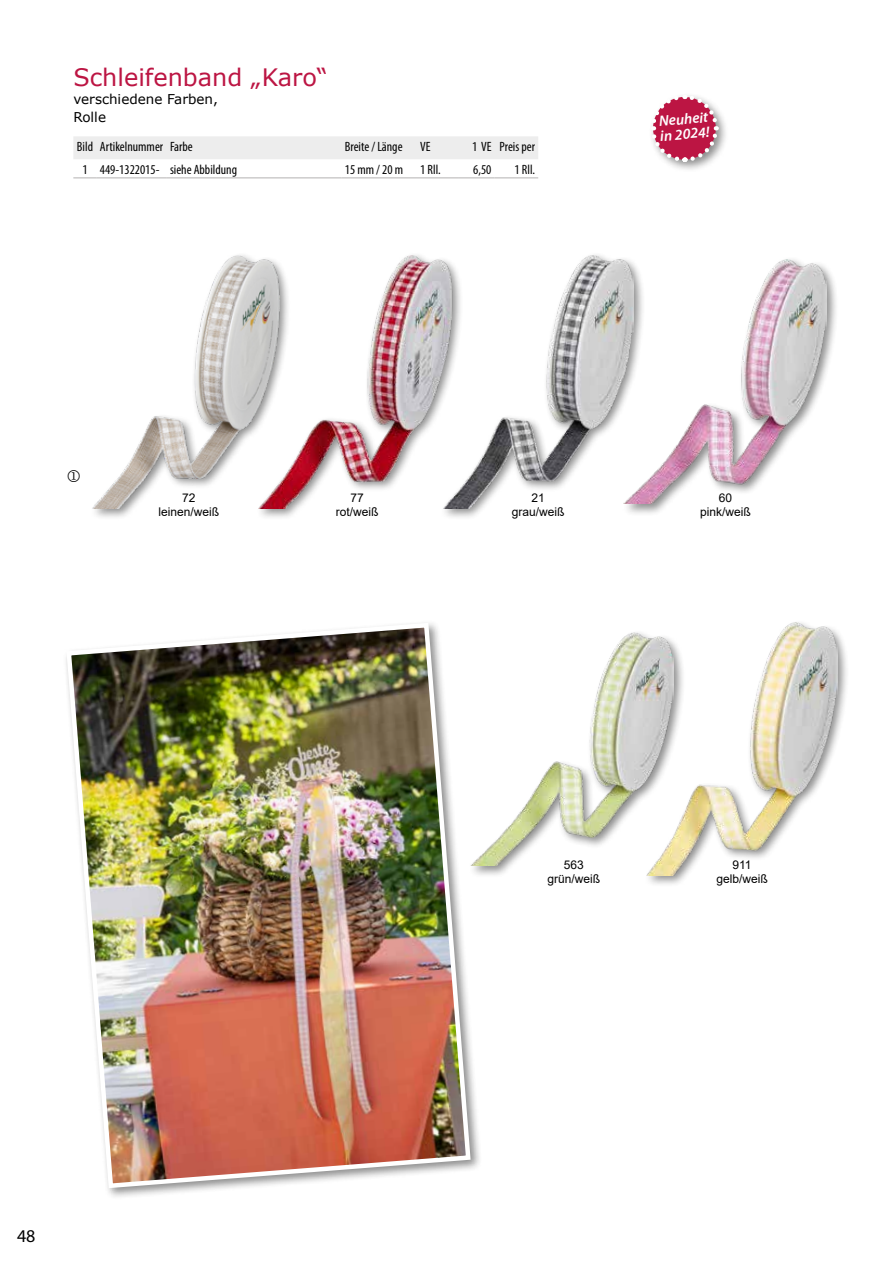
<style>
.page{position:relative;width:893px;height:1263px;background:#fff}
.page>*{position:absolute;margin:0;border:0;box-sizing:border-box;transform-origin:0 0}
.t1{font:24px "Verdana";color:#bc1543}
.t2{font:18px "Myriad Pro";color:#000}
.t3{font:italic 600 15px/15px "Myriad Pro";color:#fff}
.t4{font:condensed 13.5px "Myriad Pro";color:#000}
.t5{font:13.5px/18px "Verdana";color:#000}
.t6{font:12px/14.4px "Arial";color:#000;text-align:center}
</style>
<div class="page">
<div style="left:73px;top:136px;width:465px;height:23px;background:#ededed"></div>
<svg style="left:73px;top:178px;width:24px;height:1px"></svg>
<hr style="left:97px;top:178px;width:70px;height:1px;background:#b3b2b2">
<hr style="left:167px;top:178px;width:175px;height:1px;background:#b3b2b2">
<hr style="left:342px;top:178px;width:75px;height:1px;background:#b3b2b2">
<hr style="left:417px;top:178px;width:41px;height:1px;background:#b3b2b2">
<hr style="left:458px;top:178px;width:37px;height:1px;background:#b3b2b2">
<hr style="left:495px;top:178px;width:43px;height:1px;background:#b3b2b2">
<img style="left:291px;top:256px;width:149px;height:252px">
<div style="left:89px;top:252px;width:202px;height:268px;background:#000;opacity:.45"></div>
<img style="left:92px;top:256px;width:191px;height:252px">
<div style="left:63px;top:619px;width:420px;height:581px;background:#000;opacity:.45"></div>
<img style="left:64px;top:620px;width:409px;height:570px">
<div style="left:621px;top:256px;width:218px;height:260px;background:#000;opacity:.45"></div>
<img style="left:646px;top:260px;width:181px;height:244px">
<div style="left:440px;top:252px;width:206px;height:268px;background:#000;opacity:.45"></div>
<img style="left:443px;top:256px;width:190px;height:252px">
<div style="left:644px;top:619px;width:205px;height:269px;background:#000;opacity:.45"></div>
<img style="left:647px;top:623px;width:190px;height:252px">
<div style="left:468px;top:629px;width:218px;height:249px;background:#000;opacity:.45"></div>
<img style="left:471px;top:632px;width:203px;height:234px">
<div style="left:648px;top:92px;width:82px;height:81px;background:#000;opacity:.45"></div>
<svg style="left:649px;top:92px;width:71px;height:72px"></svg>
<h1 class="t1" style="left:73px;top:61px;width:256px">Schleifenband „Karo“</h1>
<p class="t5" style="left:73px;top:90px;width:146px">verschiedene Farben,<br>Rolle</p>
<p class="t4" style="left:77px;top:138px;width:117px">Bild Artikelnummer Farbe</p>
<p class="t4" style="left:345px;top:138px;width:59px">Breite / Länge</p>
<p class="t4" style="left:420px;top:138px;width:12px">VE</p>
<p class="t4" style="left:472px;top:138px;width:65px">1 VE Preis per</p>
<p class="t4" style="left:82px;top:161px;width:156px">1 449-1322015- siehe Abbildung</p>
<p class="t4" style="left:345px;top:161px;width:60px">15 mm / 20 m</p>
<p class="t4" style="left:420px;top:161px;width:22px">1 Rll.</p>
<p class="t4" style="left:473px;top:161px;width:20px">6,50</p>
<p class="t4" style="left:514px;top:161px;width:22px">1 Rll.</p>
<p class="t3" style="left:658px;top:114px;width:51px;rotate:-5deg">Neuheit in 2024!</p>
<p class="t6" style="left:159px;top:490px;width:62px">72 leinen/weiß</p>
<p class="t6" style="left:336px;top:490px;width:44px">77 rot/weiß</p>
<p class="t6" style="left:512px;top:490px;width:54px">21 grau/weiß</p>
<p class="t6" style="left:700px;top:490px;width:52px">60 pink/weiß</p>
<p class="t6" style="left:547px;top:857px;width:54px">563 grün/weiß</p>
<p class="t6" style="left:716px;top:857px;width:53px">911 gelb/weiß</p>
<h2 class="t2" style="left:17px;top:1225px;width:20px">48</h2>
</div>
